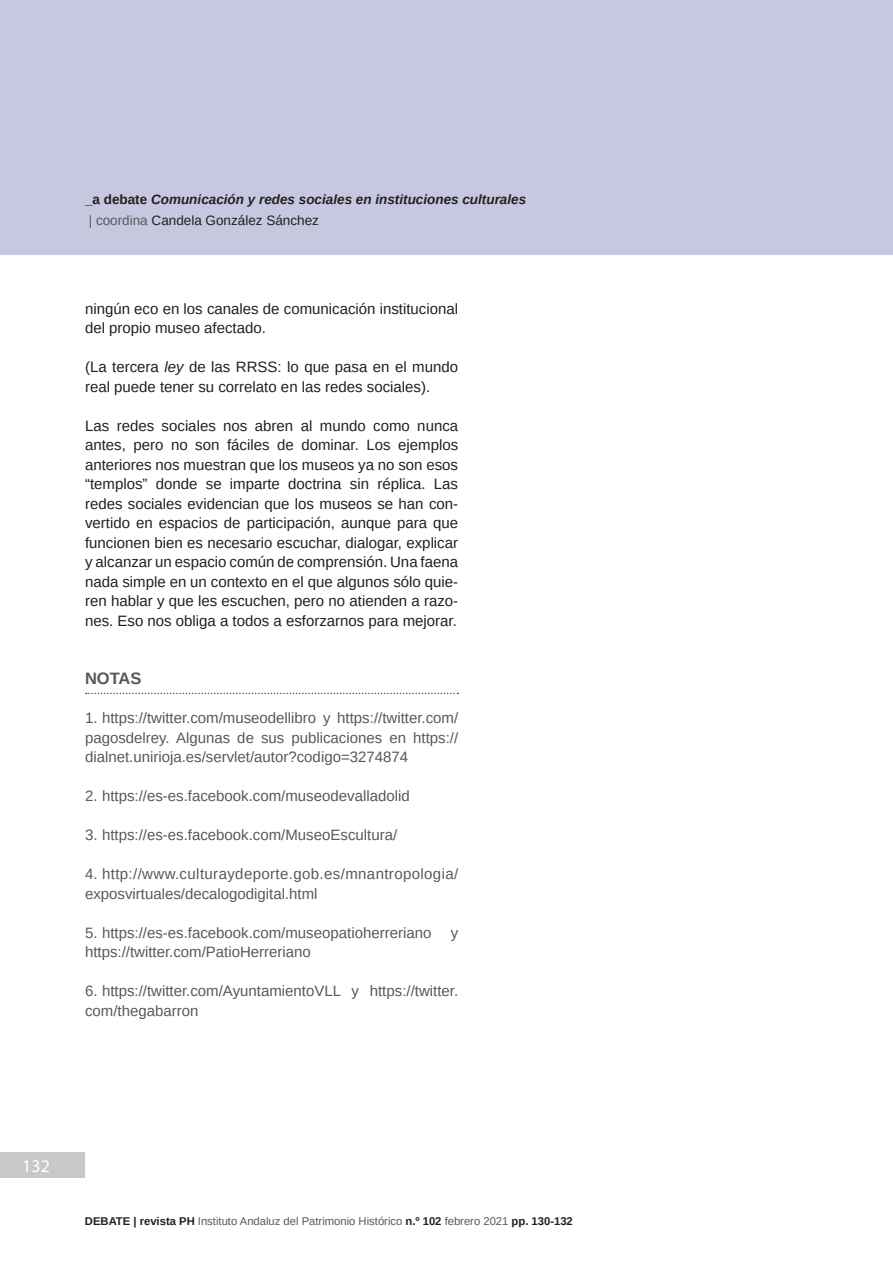
<style>
.page{position:relative;width:893px;height:1263px;background:#fff}
.page>*{position:absolute;margin:0;border:0;box-sizing:border-box;transform-origin:0 0}
.t1{font:18px "Myriad Pro";color:#fff}
.Perspectivas_notas_a{font:700 16.5px "Arimo";color:#57585a}
.t2{font:15px/19.5px "Arimo";color:#231f20}
.t3{font:15px/19.5px "Arimo";color:#57585a;text-align:justify}
.t4{font:15px/19.5px "Arimo";letter-spacing:.025em;color:#57585a}
.t5{font:italic 700 13.5px/21px "Arimo";color:#231f20}
.t6{font:11.25px "Arimo";color:#57585a}
.s1{font-style:normal}
.s2{font-weight:400;font-style:normal;color:#57585a}
.s3{font-weight:400;font-style:normal}
.s4{font-style:italic}
.s5{font-weight:700;color:#231f20}
</style>
<div class="page">
<div style="left:0;top:0;width:893px;height:255px;background:#c7c7e0"></div>
<div style="left:0;top:1152px;width:85px;height:26px;background:#c7c8ca"></div>
<svg style="left:86px;top:693px;width:372px;height:1px"></svg>
<p class="t5" style="left:85px;top:189px;width:443px"><span class="s1">_a debate</span> Comunicación y redes sociales en instituciones culturales <span class="s2">| coordina</span> <span class="s3">Candela González Sánchez</span></p>
<p class="t2" style="left:85px;top:299px;width:375px">ningún eco en los canales de comunicación institucional del propio museo afectado.</p>
<p class="t2" style="left:85px;top:357px;width:375px">(La tercera <span class="s4">ley</span> de las RRSS: lo que pasa en el mundo real puede tener su correlato en las redes sociales).</p>
<p class="t2" style="left:85px;top:416px;width:375px;text-align:justify">Las redes sociales nos abren al mundo como nunca antes, pero no son fáciles de dominar. Los ejemplos anteriores nos muestran que los museos ya no son esos “templos” donde se imparte doctrina sin réplica. Las redes sociales evidencian que los museos se han con&shy;vertido en espacios de participación, aunque para que funcionen bien es necesario escuchar, dialogar, explicar y alcanzar un espacio común de comprensión. Una faena nada simple en un contexto en el que algunos sólo quie&shy;ren hablar y que les escuchen, pero no atienden a razo&shy;nes. Eso nos obliga a todos a esforzarnos para mejorar.</p>
<p class="Perspectivas_notas_a" style="left:85px;top:667px;width:58px">NOTAS</p>
<p class="t3" style="left:85px;top:708px;width:375px">1. https://twitter.com/museodellibro y https://twitter.com/ pagosdelrey. Algunas de sus publicaciones en https:// dialnet.unirioja.es/servlet/autor?codigo=3274874</p>
<p class="t3" style="left:85px;top:786px;width:326px">2. https://es-es.facebook.com/museodevalladolid</p>
<p class="t3" style="left:85px;top:825px;width:314px">3. https://es-es.facebook.com/MuseoEscultura/</p>
<p class="t4" style="left:85px;top:864px;width:375px">4. http://www.culturaydeporte.gob.es/mnantropologia/ exposvirtuales/decalogodigital.html</p>
<p class="t3" style="left:85px;top:923px;width:348px">5. https://es-es.facebook.com/museopatioherreriano</p>
<p class="t3" style="left:451px;top:923px;width:9px">y</p>
<p class="t3" style="left:85px;top:942px;width:227px">https://twitter.com/PatioHerreriano</p>
<p class="t3" style="left:85px;top:981px;width:375px">6. https://twitter.com/AyuntamientoVLL y https://twitter. com/thegabarron</p>
<p class="t1" style="left:22px;top:1155px;width:29px">132</p>
<p class="t6" style="left:85px;top:1213px;width:489px"><span class="s5">DEBATE | revista PH</span> Instituto Andaluz del Patrimonio Histórico <span class="s5">n.º 102</span> febrero 2021 <span class="s5">pp. 130-132</span></p>
</div>
